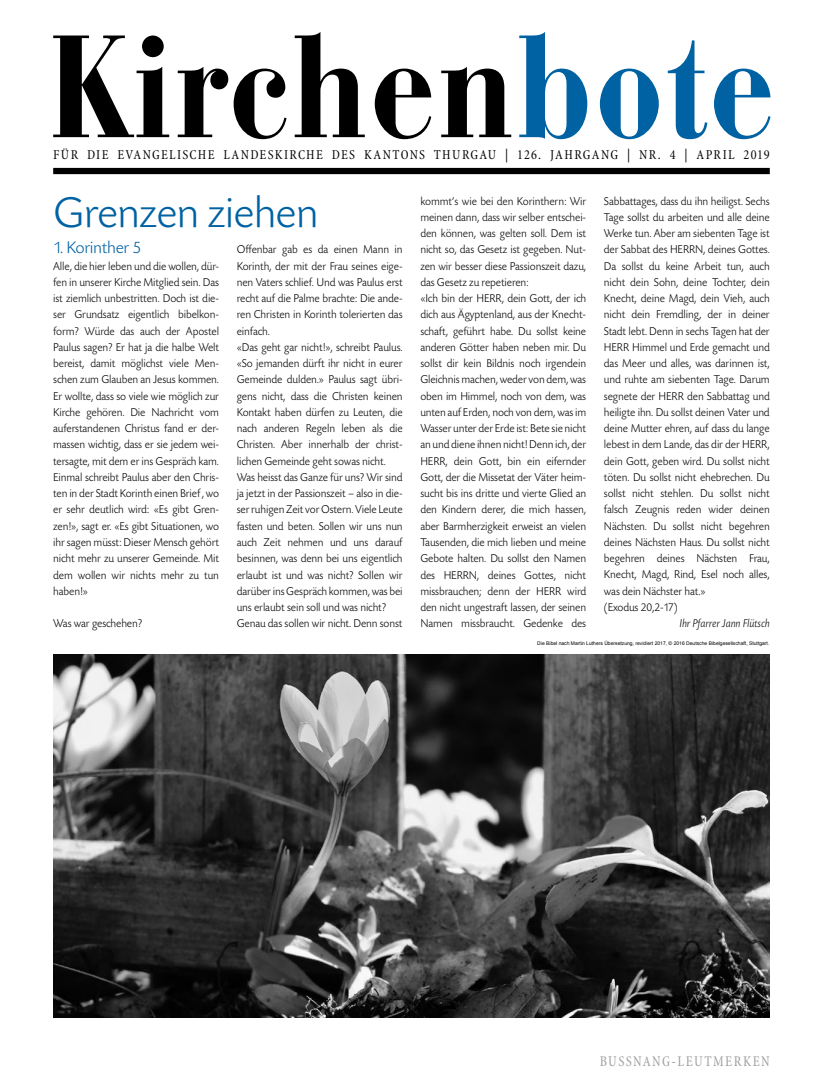
<style>
.page{position:relative;width:823px;height:1092px;background:#fff}
.page>*{position:absolute;margin:0;border:0;box-sizing:border-box;transform-origin:0 0}
.t1{font:300 45px "Today SBOP";letter-spacing:-.02em;color:#0062a2}
.t2{font:300 17.5px "Today SBOP";letter-spacing:-.02em;color:#0062a2}
.t3{font:condensed 15px "Minion";letter-spacing:.1em;color:#9d9e9e;scale:.95 1}
.t4{font:condensed 13.75px "Minion";letter-spacing:.09em;color:#000}
.t5{font:300 11.88px/16.2px "Today SBOP";letter-spacing:-.01em;color:#000;scale:.95 1}
.t6{font:italic 300 11.88px "Today SBOP";letter-spacing:-.01em;color:#000;scale:.95 1}
.t7{font:5px "Arial";color:#010101}
</style>
<div class="page">
<svg style="left:53px;top:35px;width:116px;height:102px"></svg>
<svg style="left:178px;top:67px;width:108px;height:72px"></svg>
<svg style="left:294px;top:32px;width:70px;height:105px"></svg>
<svg style="left:374px;top:69px;width:57px;height:70px"></svg>
<svg style="left:441px;top:67px;width:70px;height:70px"></svg>
<svg style="left:519px;top:32px;width:68px;height:107px"></svg>
<svg style="left:599px;top:69px;width:59px;height:70px"></svg>
<svg style="left:667px;top:40px;width:40px;height:99px"></svg>
<svg style="left:714px;top:69px;width:56px;height:70px"></svg>
<div style="left:53px;top:168px;width:716px;height:6px;background:#000"></div>
<img style="left:53px;top:654px;width:716px;height:363px">
<p class="t4" style="left:53px;top:148px;width:717px">FÜR DIE EVANGELISCHE LANDESKIRCHE DES KANTONS THURGAU | 126. JAHRGANG | NR. 4 | APRIL 2019</p>
<h1 class="t1" style="left:53px;top:189px;width:267px">Grenzen ziehen</h1>
<h2 class="t2" style="left:53px;top:238px;width:90px">1. Korinther 5</h2>
<p class="t5" style="left:53px;top:258px;width:176px;text-align:justify">Alle, die hier leben und die wollen, dür&shy;fen in unserer Kirche Mitglied sein. Das ist ziemlich unbestritten. Doch ist die&shy;ser Grundsatz eigentlich bibelkon&shy;form? Würde das auch der Apostel Paulus sagen? Er hat ja die halbe Welt bereist, damit möglichst viele Men&shy;schen zum Glauben an Jesus kommen.<br>Er wollte, dass so viele wie möglich zur Kirche gehören. Die Nachricht vom auferstandenen Christus fand er der&shy;massen wichtig, dass er sie jedem wei&shy;tersagte, mit dem er ins Gespräch kam.<br>Einmal schreibt Paulus aber den Chris&shy;ten in der Stadt Korinth einen Brief, wo er sehr deutlich wird: «Es gibt Gren&shy;zen!», sagt er. «Es gibt Situationen, wo ihr sagen müsst: Dieser Mensch gehört nicht mehr zu unserer Gemeinde. Mit dem wollen wir nichts mehr zu tun haben!»</p>
<p class="t5" style="left:53px;top:615px;width:95px">Was war geschehen?</p>
<p class="t5" style="left:237px;top:242px;width:176px">Offenbar gab es da einen Mann in Korinth, der mit der Frau seines eige&shy;nen Vaters schlief. Und was Paulus erst recht auf die Palme brachte: Die ande&shy;ren Christen in Korinth tolerierten das einfach.<br>«Das geht gar nicht!», schreibt Paulus. «So jemanden dürft ihr nicht in eurer Gemeinde dulden.» Paulus sagt übri&shy;gens nicht, dass die Christen keinen Kontakt haben dürfen zu Leuten, die nach anderen Regeln leben als die Christen. Aber innerhalb der christ&shy;lichen Gemeinde geht sowas nicht.<br>Was heisst das Ganze für uns? Wir sind ja jetzt in der Passionszeit – also in die&shy;ser ruhigen Zeit vor Ostern. Viele Leute fasten und beten. Sollen wir uns nun auch Zeit nehmen und uns darauf besinnen, was denn bei uns eigentlich erlaubt ist und was nicht? Sollen wir darüber ins Gespräch kommen, was bei uns erlaubt sein soll und was nicht?<br>Genau das sollen wir nicht. Denn sonst</p>
<p class="t5" style="left:420px;top:193px;width:176px">kommt’s wie bei den Korinthern: Wir meinen dann, dass wir selber entschei&shy;den können, was gelten soll. Dem ist nicht so, das Gesetz ist gegeben. Nut&shy;zen wir besser diese Passionszeit dazu, das Gesetz zu repetieren:<br>«Ich bin der HERR, dein Gott, der ich dich aus Ägyptenland, aus der Knecht&shy;schaft, geführt habe. Du sollst keine anderen Götter haben neben mir. Du sollst dir kein Bildnis noch irgendein Gleichnis machen, weder von dem, was oben im Himmel, noch von dem, was unten auf Erden, noch von dem, was im Wasser unter der Erde ist: Bete sie nicht an und diene ihnen nicht! Denn ich, der HERR, dein Gott, bin ein eifernder Gott, der die Missetat der Väter heim&shy;sucht bis ins dritte und vierte Glied an den Kindern derer, die mich hassen, aber Barmherzigkeit erweist an vielen Tausenden, die mich lieben und meine Gebote halten. Du sollst den Namen des HERRN, deines Gottes, nicht missbrauchen; denn der HERR wird den nicht ungestraft lassen, der seinen Namen missbraucht. Gedenke des</p>
<p class="t5" style="left:603px;top:193px;width:176px">Sabbattages, dass du ihn heiligst. Sechs Tage sollst du arbeiten und alle deine Werke tun. Aber am siebenten Tage ist der Sabbat des HERRN, deines Gottes.<br>Da sollst du keine Arbeit tun, auch nicht dein Sohn, deine Tochter, dein Knecht, deine Magd, dein Vieh, auch nicht dein Fremdling, der in deiner Stadt lebt. Denn in sechs Tagen hat der HERR Himmel und Erde gemacht und das Meer und alles, was darinnen ist, und ruhte am siebenten Tage. Darum segnete der HERR den Sabbattag und heiligte ihn. Du sollst deinen Vater und deine Mutter ehren, auf dass du lange lebest in dem Lande, das dir der HERR, dein Gott, geben wird. Du sollst nicht töten. Du sollst nicht ehebrechen. Du sollst nicht stehlen. Du sollst nicht falsch Zeugnis reden wider deinen Nächsten. Du sollst nicht begehren deines Nächsten Haus. Du sollst nicht begehren deines Nächsten Frau, Knecht, Magd, Rind, Esel noch alles, was dein Nächster hat.»<br>(Exodus 20,2-17)</p>
<p class="t6" style="left:679px;top:617px;width:96px">Ihr Pfarrer Jann Flütsch</p>
<p class="t7" style="left:537px;top:639px;width:233px">Die Bibel nach Martin Luthers Übersetzung, revidiert 2017, © 2016 Deutsche Bibelgesellschaft, Stuttgart.</p>
<p class="t3" style="left:599px;top:1053px;width:180px">BUSSNANG-LEUTMERKEN</p>
</div>
